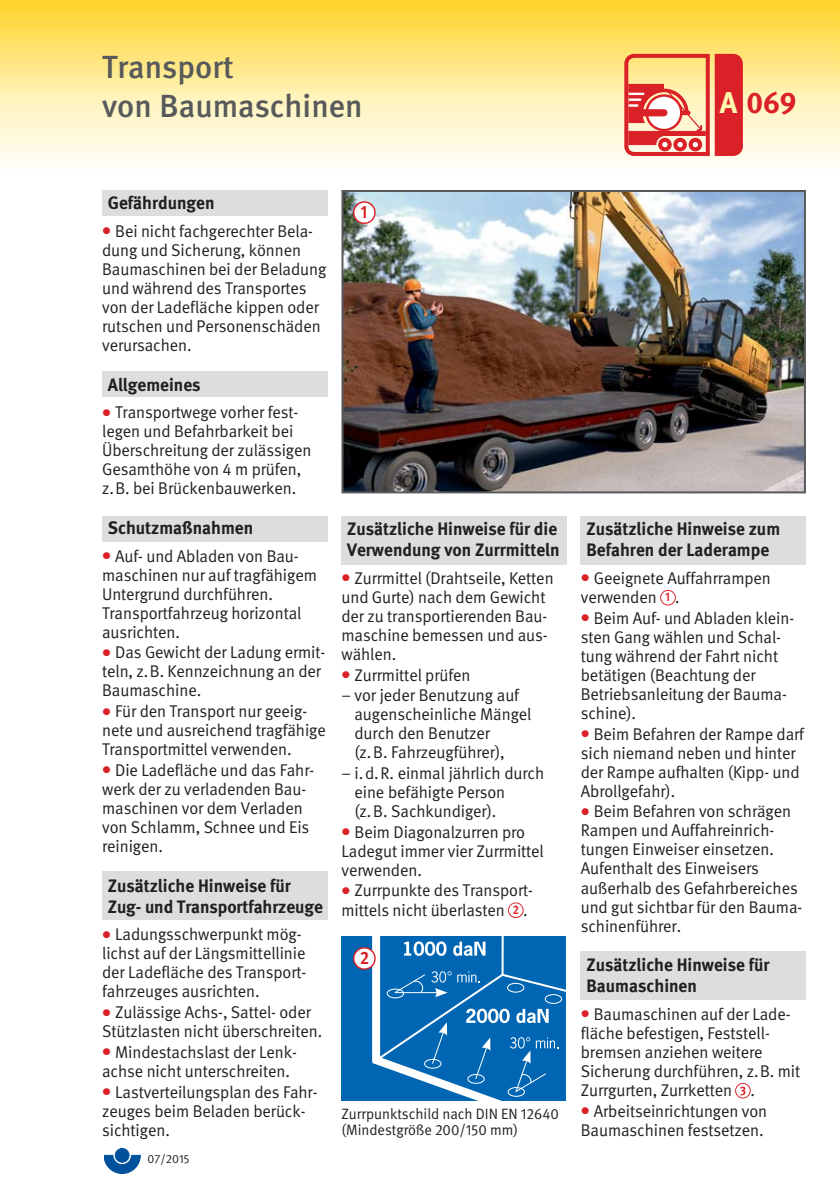
<style>
.page{position:relative;width:840px;height:1191px;background:#fff}
.page>*{position:absolute;margin:0;border:0;box-sizing:border-box;transform-origin:0 0}
.t1{font:500 32px/39px "DGUV Meta";color:#58595b}
.t2{font:700 30px "DGUV Meta";color:#da2128}
.t3{font:700 18px/21px "DGUV Meta";color:#231f20}
.t4{font:700 18px "DGUV Meta";color:#da2128;scale:.9 1}
.t5{font:17px/19px "DGUV Meta";letter-spacing:-.005em;color:#231f20}
.t6{font:15px/16.4px "DGUV Meta";color:#231f20}
.t7{font:700 12.4px "DGUV Meta";color:#da2128;scale:.9 1}
.t8{font:12px "DGUV Meta";color:#231f20}
.s1{color:#fff9ae}
</style>
<div class="page">
<div style="left:580px;top:951px;width:225px;height:48px;background:#dcddde"></div>
<div style="left:102px;top:371px;width:225px;height:26px;background:#dcddde"></div>
<div style="left:102px;top:190px;width:225px;height:25px;background:#dcddde"></div>
<img style="left:344px;top:193px;width:458px;height:297px">
<div style="left:341px;top:190px;width:464px;height:303px;border:2px solid #58595b"></div>
<svg style="left:0;top:96px;width:839px;height:70px;background:#fef7d7"></svg>
<img style="left:0;top:0;width:839px;height:96px">
<div style="left:115px;top:1148px;width:14px;height:14px;background:#00519c;border-radius:50%"></div>
<div style="left:115px;top:1148px;width:14px;height:14px;border:1px solid #00519c;border-radius:50%"></div>
<svg style="left:104px;top:1155px;width:36px;height:18px"></svg>
<svg style="left:624px;top:54px;width:79px;height:102px;background:#ef9b7d"></svg>
<div style="left:714px;top:54px;width:28px;height:102px;background:#da2128"></div>
<div style="left:341px;top:935px;width:224px;height:165px;background:#0066b3"></div>
<svg style="left:404px;top:941px;width:42px;height:15px"></svg>
<svg style="left:453px;top:941px;width:32px;height:15px"></svg>
<div style="left:372px;top:935px;width:8px;height:127px;background:#fff"></div>
<hr style="left:501px;top:935px;width:2px;height:40px;background:#fff">
<svg style="left:372px;top:971px;width:193px;height:129px"></svg>
<div style="left:341px;top:516px;width:225px;height:48px;background:#dcddde"></div>
<div style="left:580px;top:516px;width:225px;height:48px;background:#dcddde"></div>
<svg style="left:507px;top:902px;width:16px;height:16px"></svg>
<div style="left:508px;top:903px;width:14px;height:14px;background:#fff;border-radius:50%"></div>
<svg style="left:734px;top:1082px;width:16px;height:16px"></svg>
<div style="left:735px;top:1083px;width:14px;height:14px;background:#fff;border-radius:50%"></div>
<svg style="left:659px;top:590px;width:16px;height:15px"></svg>
<div style="left:660px;top:591px;width:14px;height:13px;background:#fff;border-radius:50%"></div>
<svg style="left:353px;top:201px;width:22px;height:23px"></svg>
<div style="left:354px;top:203px;width:20px;height:20px;background:#fff;border-radius:50%"></div>
<svg style="left:353px;top:947px;width:22px;height:22px"></svg>
<div style="left:354px;top:948px;width:20px;height:20px;background:#fff;border-radius:50%"></div>
<div style="left:102px;top:516px;width:225px;height:25px;background:#dcddde"></div>
<div style="left:102px;top:871px;width:225px;height:48px;background:#dcddde"></div>
<h1 class="t1" style="left:102px;top:50px;width:262px">Transport<br>von Baumaschinen</h1>
<h2 class="t2" style="left:719px;top:90px;width:78px"><span class="s1">A</span> 069</h2>
<p class="t3" style="left:108px;top:194px;width:108px">Gefährdungen</p>
<p class="t5" style="left:102px;top:223px;width:226px;text-indent:13px">Bei nicht fachgerechter Bela&shy;dung und Sicherung, können<br>Baumaschinen bei der Beladung und während des Transportes von der Ladefläche kippen oder rutschen und Personenschäden verursachen.</p>
<p class="t3" style="left:108px;top:375px;width:94px">Allgemeines</p>
<p class="t5" style="left:102px;top:404px;width:211px;text-indent:13px">Transportwege vorher fest - legen und Befahrbarkeit bei<br>Über schreitung der zulässigen<br>Gesamthöhe von 4 m prüfen, z.B. bei Brückenbauwerken.</p>
<p class="t3" style="left:108px;top:518px;width:147px">Schutzmaßnahmen</p>
<p class="t5" style="left:102px;top:547px;width:216px;text-indent:13px">Auf- und Abladen von Bau - maschinen nur auf tragfähigem<br>Untergrund durchführen.<br>Transportfahrzeug horizontal ausrichten.</p>
<p class="t5" style="left:102px;top:644px;width:224px;text-indent:13px">Das Gewicht der Ladung er mit&shy;teln, z.B. Kennzeichnung an der<br>Baumaschine.</p>
<p class="t5" style="left:102px;top:703px;width:225px;text-indent:13px">Für den Transport nur geeig - nete und ausreichend tragfähige<br>Transportmittel verwenden.</p>
<p class="t5" style="left:102px;top:762px;width:213px;text-indent:13px">Die Ladefläche und das Fahr&shy;werk der zu verladenden Bau&shy;ma schinen vor dem Verladen von Schlamm, Schnee und Eis reinigen.</p>
<p class="t3" style="left:108px;top:876px;width:216px">Zusätzliche Hinweise für<br>Zug- und Transportfahrzeuge</p>
<p class="t5" style="left:102px;top:926px;width:205px;text-indent:13px">Ladungsschwerpunkt mög&shy;lichst auf der Längsmittellinie der Ladefläche des Transport&shy;fahrzeuges ausrichten.</p>
<p class="t5" style="left:102px;top:1004px;width:221px;text-align:center">Zulässige Achs-, Sattel- oder<br>Stützlasten nicht überschreiten.</p>
<p class="t5" style="left:102px;top:1043px;width:196px;text-indent:13px">Mindestachslast der Lenk - achse nicht unterschreiten.</p>
<p class="t5" style="left:102px;top:1083px;width:217px;text-indent:13px">Lastverteilungsplan des Fahr&shy;zeuges beim Beladen berück&shy;sichtigen.</p>
<p class="t8" style="left:147px;top:1154px;width:43px">07/2015</p>
<p class="t4" style="left:360px;top:205px;width:9px">1</p>
<p class="t3" style="left:347px;top:520px;width:214px">Zusätzliche Hinweise für die<br>Verwendung von Zurrmitteln</p>
<p class="t5" style="left:341px;top:570px;width:213px;text-indent:13px">Zurrmittel (Drahtseile, Ketten und Gurte) nach dem Gewicht der zu transportierenden Bau&shy;maschine bemessen und aus&shy;wählen.</p>
<p class="t5" style="left:341px;top:665px;width:179px;line-height:20.8px;text-indent:13px">Zurrmittel prüfen<br>− vor jeder Benutzung auf</p>
<p class="t5" style="left:354px;top:706px;width:178px">augenscheinliche Mängel durch den Benutzer<br>(z. B. Fahrzeugführer),</p>
<p class="t5" style="left:354px;top:765px;width:191px;text-indent:-13px">− i. d. R. einmal jährlich durch eine befähigte Person<br>(z. B. Sachkundiger).</p>
<p class="t5" style="left:341px;top:823px;width:204px;text-indent:13px">Beim Diagonalzurren pro<br>Ladegut immer vier Zurrmittel verwenden.</p>
<p class="t5" style="left:341px;top:882px;width:193px;text-indent:13px">Zurrpunkte des Transport - mittels nicht überlasten .</p>
<p class="t7" style="left:512px;top:905px;width:8px">2</p>
<p class="t4" style="left:360px;top:951px;width:12px">2</p>
<p class="t6" style="left:341px;top:1106px;width:219px">Zurrpunktschild nach DIN EN 12640 (Mindestgröße 200/150 mm)</p>
<p class="t3" style="left:586px;top:520px;width:195px">Zusätzliche Hinweise zum<br>Befahren der Laderampe</p>
<p class="t5" style="left:580px;top:570px;width:191px;text-indent:13px">Geeignete Auffahrrampen verwenden .</p>
<p class="t5" style="left:580px;top:609px;width:215px;text-indent:13px">Beim Auf- und Abladen klein&shy;sten Gang wählen und Schal&shy;tung während der Fahrt nicht betätigen (Beachtung der<br>Betriebsanleitung der Bauma&shy;schine).</p>
<p class="t5" style="left:580px;top:725px;width:225px;text-indent:13px">Beim Befahren der Rampe darf sich niemand neben und hinter der Rampe aufhalten (Kipp- und<br>Abrollgefahr).</p>
<p class="t5" style="left:580px;top:803px;width:223px;text-indent:13px">Beim Befahren von schrägen<br>Rampen und Auffahreinrich - tungen Einweiser einsetzen.<br>Aufenthalt des Einweisers außerhalb des Gefahrbereiches und gut sichtbar für den Bauma&shy;schinenführer.</p>
<p class="t3" style="left:586px;top:956px;width:184px">Zusätzliche Hinweise für<br>Baumaschinen</p>
<p class="t5" style="left:580px;top:1005px;width:221px;text-indent:13px">Baumaschinen auf der Lade&shy;fläche befestigen, Feststell - bremsen anziehen weitere<br>Sicherung durchführen, z.B. mit<br>Zurrgurten, Zurrketten .</p>
<p class="t5" style="left:580px;top:1102px;width:188px;text-align:right">Arbeitseinrichtungen von<br>Baumaschinen festsetzen.</p>
<p class="t7" style="left:665px;top:592px;width:7px">1</p>
<p class="t7" style="left:739px;top:1085px;width:8px">3</p>
</div>
